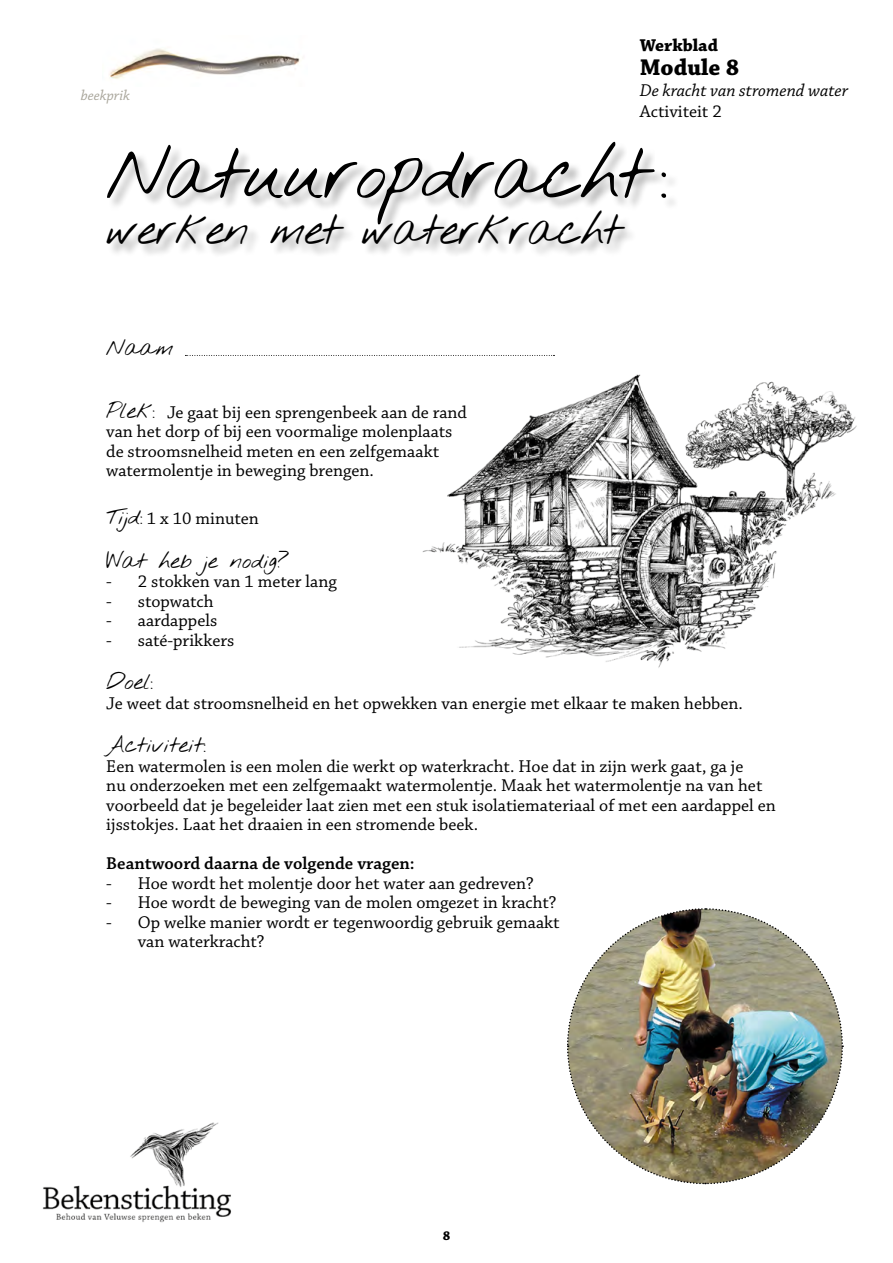
<style>
.page{position:relative;width:893px;height:1263px;background:#fff}
.page>*{position:absolute;margin:0;border:0;box-sizing:border-box;transform-origin:0 0}
.t1{font:60px "Nothing You Could Do";letter-spacing:-.04em;color:#000}
.t2{font:36px "Nothing You Could Do";letter-spacing:-.04em;color:#000}
.t3{font:700 24px "Chaparral Pro";color:#000}
.t4{font:18px/19.5px "Chaparral Pro";color:#000}
.t5{font:18px "Nothing You Could Do";color:#000}
.t6{font:600 18px "Chaparral Pro";color:#000}
.t7{font:italic 18px "Chaparral Pro";color:#000}
.t8{font:700 18px "Chaparral Pro";color:#000}
.t9{font:italic 15px "Chaparral Pro";color:#a8a59a}
.t10{font:700 13.5px "Chaparral Pro";color:#000}
.s1{font-family:"Nothing You Could Do"}
</style>
<div class="page">
<img style="left:422px;top:374px;width:435px;height:294px">
<div style="left:108px;top:143px;width:572px;height:115px;background:#000;opacity:.3"></div>
<svg style="left:185px;top:355px;width:369px;height:1px"></svg>
<img style="left:109px;top:48px;width:191px;height:31px">
<img style="left:567px;top:908px;width:277px;height:277px">
<img style="left:42px;top:1122px;width:189px;height:101px">
<p class="t9" style="left:81px;top:87px;width:51px">beekprik</p>
<p class="t8" style="left:640px;top:35px;width:80px">Werkblad</p>
<h3 class="t3" style="left:640px;top:54px;width:101px">Module 8</h3>
<p class="t7" style="left:640px;top:81px;width:210px">De kracht van stromend water</p>
<p class="t4" style="left:640px;top:103px;width:84px">Activiteit 2</p>
<h1 class="t1" style="left:106px;top:127px;width:564px">Natuuropdracht :</h1>
<h2 class="t2" style="left:106px;top:202px;width:517px">werken met waterkracht</h2>
<p class="t5" style="left:106px;top:334px;width:69px">Naam</p>
<p class="t4" style="left:106px;top:403px;width:362px"><span class="s1">Plek:</span> Je gaat bij een sprengenbeek aan de rand van het dorp of bij een voormalige molenplaats de stroomsnelheid meten en een zelfgemaakt watermolentje in beweging brengen.</p>
<p class="t4" style="left:106px;top:510px;width:154px"><span class="s1">Tijd:</span> 1 x 10 minuten</p>
<p class="t5" style="left:106px;top:547px;width:184px">Wat heb je nodig?</p>
<p class="t4" style="left:106px;top:573px;width:232px">- 2 stokken van 1 meter lang</p>
<p class="t4" style="left:106px;top:592px;width:109px">- stopwatch</p>
<p class="t4" style="left:106px;top:612px;width:112px">- aardappels</p>
<p class="t4" style="left:106px;top:631px;width:129px">- saté-prikkers</p>
<p class="t5" style="left:106px;top:668px;width:49px">Doel:</p>
<p class="t4" style="left:106px;top:694px;width:638px">Je weet dat stroomsnelheid en het opwekken van energie met elkaar te maken hebben.</p>
<p class="t5" style="left:106px;top:731px;width:101px">Activiteit:</p>
<p class="t4" style="left:106px;top:757px;width:671px">Een watermolen is een molen die werkt op waterkracht. Hoe dat in zijn werk gaat, ga je<br>nu onderzoeken met een zelfgemaakt watermolentje. Maak het watermolentje na van het voorbeeld dat je begeleider laat zien met een stuk isolatiemateriaal of met een aardappel en ijsstokjes. Laat het draaien in een stromende beek.</p>
<p class="t6" style="left:106px;top:853px;width:310px">Beantwoord daarna de volgende vragen:</p>
<p class="t4" style="left:106px;top:874px;width:429px">- Hoe wordt het molentje door het water aan gedreven?</p>
<p class="t4" style="left:106px;top:894px;width:452px">- Hoe wordt de beweging van de molen omgezet in kracht?</p>
<p class="t4" style="left:138px;top:913px;width:423px;text-indent:-32px">- Op welke manier wordt er tegenwoordig gebruik gemaakt van waterkracht?</p>
<p class="t10" style="left:443px;top:1228px;width:9px">8</p>
</div>
